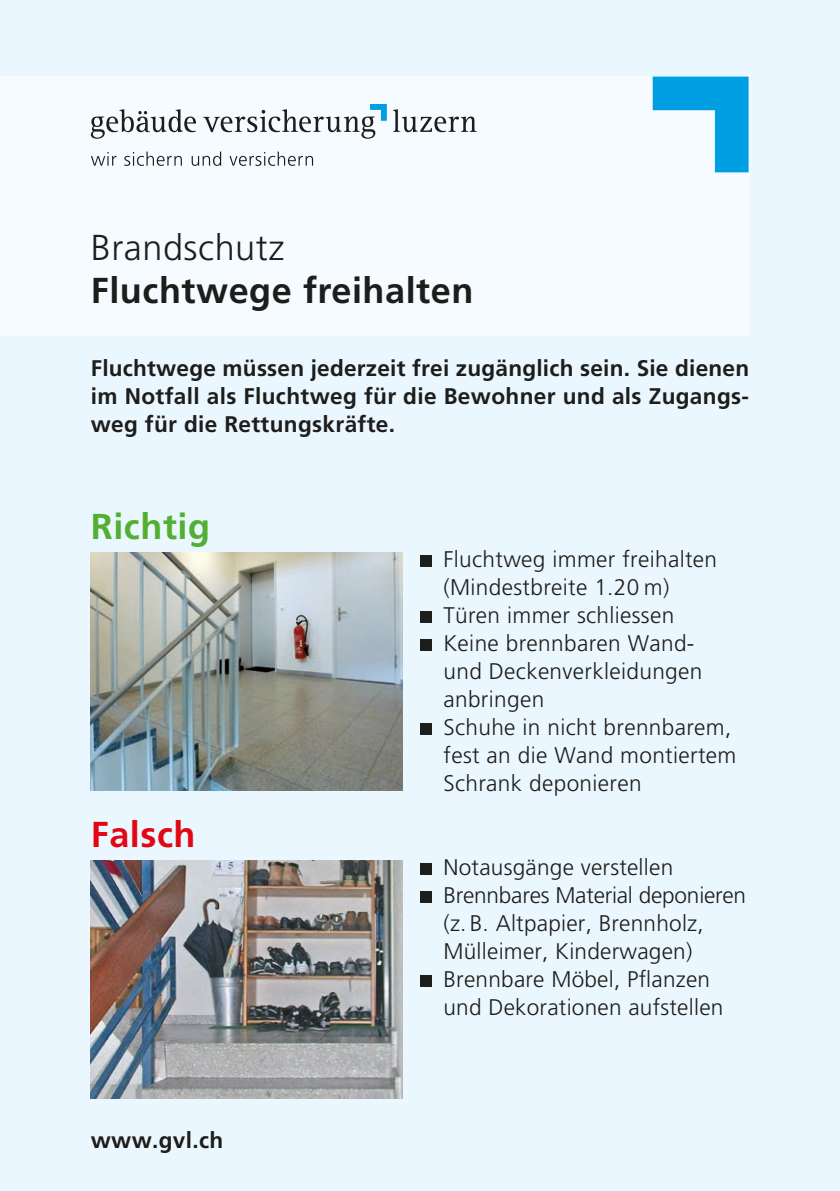
<style>
.page{position:relative;width:840px;height:1191px;background:#fff}
.page>*{position:absolute;margin:0;border:0;box-sizing:border-box;transform-origin:0 0}
.t1{font:700 36px "Frutiger";letter-spacing:.015em;color:#1d1d1b}
.t2{font:300 36px "Frutiger";letter-spacing:.015em;color:#1d1d1b}
.t3{font:700 36px "Frutiger";letter-spacing:.015em;color:#53af32}
.t4{font:700 36px "Frutiger";letter-spacing:.015em;color:#e30614}
.t5{font:300 22.6px/28px "Frutiger";letter-spacing:.015em;color:#1d1d1b}
.t6{font:700 22.6px/28px "Frutiger";letter-spacing:.015em;color:#1d1d1b;text-align:justify}
</style>
<div class="page">
<div style="left:0;top:0;width:839px;height:1191px;background:#ebf7fe"></div>
<div style="left:0;top:77px;width:748px;height:259px;background:#f5fbff"></div>
<svg style="left:91px;top:152px;width:25px;height:14px"></svg>
<svg style="left:124px;top:152px;width:58px;height:14px"></svg>
<svg style="left:191px;top:152px;width:30px;height:14px"></svg>
<svg style="left:229px;top:152px;width:84px;height:14px"></svg>
<svg style="left:203px;top:104px;width:183px;height:35px"></svg>
<svg style="left:91px;top:109px;width:105px;height:30px"></svg>
<svg style="left:393px;top:109px;width:83px;height:23px"></svg>
<svg style="left:652px;top:77px;width:96px;height:95px"></svg>
<div style="left:420px;top:555px;width:11px;height:12px;background:#1d1d1b"></div>
<div style="left:420px;top:611px;width:11px;height:12px;background:#1d1d1b"></div>
<div style="left:420px;top:639px;width:11px;height:12px;background:#1d1d1b"></div>
<div style="left:420px;top:723px;width:11px;height:12px;background:#1d1d1b"></div>
<div style="left:420px;top:863px;width:11px;height:12px;background:#1d1d1b"></div>
<div style="left:420px;top:891px;width:11px;height:12px;background:#1d1d1b"></div>
<div style="left:420px;top:975px;width:11px;height:12px;background:#1d1d1b"></div>
<img style="left:91px;top:552px;width:312px;height:239px">
<img style="left:91px;top:860px;width:312px;height:239px">
<h1 class="t2" style="left:91px;top:227px;width:195px">Brandschutz</h1>
<h1 class="t1" style="left:91px;top:269px;width:384px">Fluchtwege freihalten</h1>
<p class="t6" style="left:91px;top:354px;width:659px">Fluchtwege müssen jederzeit frei zugänglich sein. Sie dienen im Notfall als Fluchtweg für die Bewohner und als Zugangs&shy;weg für die Rettungskräfte.</p>
<h1 class="t3" style="left:91px;top:505px;width:121px">Richtig</h1>
<h1 class="t4" style="left:91px;top:813px;width:106px">Falsch</h1>
<p class="t6" style="left:91px;top:1126px;width:134px">www.gvl.ch</p>
<p class="t5" style="left:443px;top:545px;width:294px">Fluchtweg immer freihalten (Mindestbreite 1.20 m)<br>Türen immer schliessen<br>Keine brennbaren Wand&shy;und Deckenverkleidungen anbringen<br>Schuhe in nicht brennbarem, fest an die Wand montiertem<br>Schrank deponieren</p>
<p class="t5" style="left:443px;top:853px;width:304px">Notausgänge verstellen<br>Brennbares Material deponieren (z. B. Altpapier, Brennholz,<br>Mülleimer, Kinderwagen)<br>Brennbare Möbel, Pflanzen und Dekorationen aufstellen</p>
</div>
